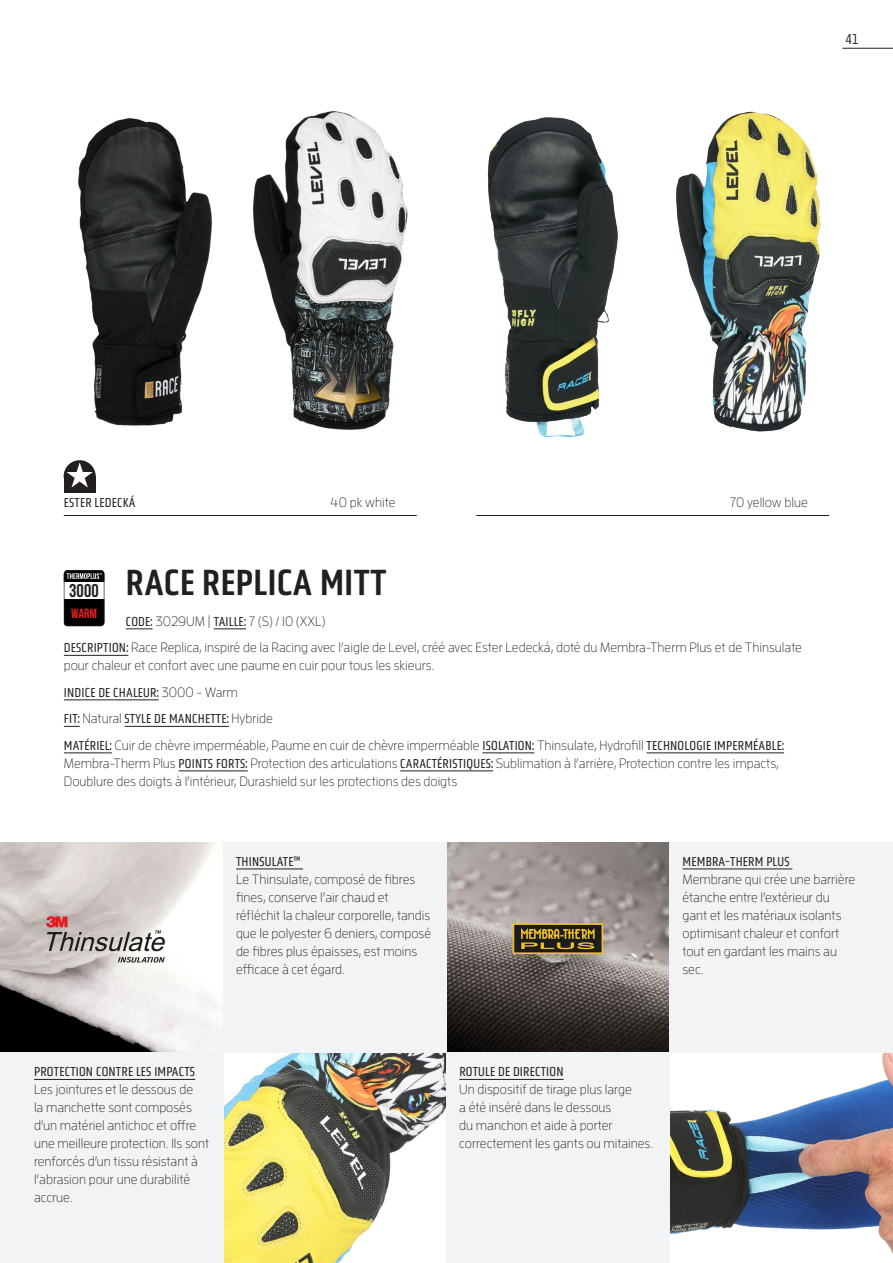
<style>
.page{position:relative;width:893px;height:1263px;background:#fff}
.page>*{position:absolute;margin:0;border:0;box-sizing:border-box;transform-origin:0 0}
.t1{font:37.5px "Obvia Condensed";letter-spacing:.015em;color:#231f20}
.t2{font:700 18.45px "Bebas Neue";color:#231f20}
.pages{font:300 15px "Obvia Condensed";color:#231f20}
.glove_tech{font:300 13.5px/18px "Enzo OT";color:#231f20}
.glove_description{font:300 13.5px/18px "Enzo OT";color:#231f20}
.glove_description-2{font:13.5px "Obvia Condensed";letter-spacing:.015em;color:#231f20}
.code{font:300 13.5px "Enzo OT";color:#231f20}
.t3{font:700 13.2px "Bebas Neue";color:#ee1d23}
.s1{font-family:"Obvia Condensed";font-weight:400}
.s2{font-family:"Enzo OT";font-weight:300}
</style>
<div class="page">
<svg style="left:64px;top:570px;width:40px;height:56px"></svg>
<img style="left:72px;top:111px;width:336px;height:351px">
<img style="left:487px;top:111px;width:334px;height:326px">
<img style="left:446px;top:842px;width:224px;height:210px">
<img style="left:670px;top:1052px;width:223px;height:202px">
<img style="left:223px;top:1052px;width:223px;height:211px">
<img style="left:0;top:842px;width:223px;height:210px">
<hr style="left:842px;top:48px;width:51px;height:1px;background:#231f20">
<div style="left:64px;top:476px;width:32px;height:16px;background:#231f20"></div>
<div style="left:64px;top:460px;width:32px;height:32px;background:#231f20;border-radius:50%"></div>
<svg style="left:66px;top:462px;width:27px;height:25px"></svg>
<hr style="left:64px;top:515px;width:353px;height:1px;background:#231f20">
<hr style="left:476px;top:515px;width:353px;height:1px;background:#231f20">
<svg style="left:126px;top:628px;width:27px;height:1px"></svg>
<hr style="left:214px;top:628px;width:32px;height:1px;background:#231f20">
<hr style="left:64px;top:655px;width:64px;height:1px;background:#231f20">
<hr style="left:64px;top:699px;width:95px;height:1px;background:#231f20">
<svg style="left:64px;top:726px;width:16px;height:1px"></svg>
<hr style="left:125px;top:726px;width:104px;height:1px;background:#231f20">
<hr style="left:64px;top:752px;width:48px;height:1px;background:#231f20">
<hr style="left:482px;top:752px;width:52px;height:1px;background:#231f20">
<hr style="left:646px;top:752px;width:138px;height:1px;background:#231f20">
<hr style="left:179px;top:770px;width:69px;height:1px;background:#231f20">
<hr style="left:400px;top:770px;width:93px;height:1px;background:#231f20">
<div style="left:0;top:1052px;width:223px;height:211px;background:#f2f3f4"></div>
<hr style="left:34px;top:1079px;width:161px;height:1px;background:#231f20">
<div style="left:446px;top:1052px;width:224px;height:211px;background:#f2f3f4"></div>
<hr style="left:459px;top:1079px;width:105px;height:1px;background:#231f20">
<div style="left:223px;top:842px;width:223px;height:210px;background:#f2f3f4"></div>
<hr style="left:236px;top:868px;width:67px;height:1px;background:#231f20">
<div style="left:670px;top:842px;width:223px;height:210px;background:#f2f3f4"></div>
<hr style="left:683px;top:868px;width:109px;height:1px;background:#231f20">
<p class="pages" style="left:845px;top:30px;width:15px">41</p>
<p class="glove_description-2" style="left:64px;top:494px;width:73px">ESTER LEDECKÁ</p>
<p class="code" style="left:330px;top:494px;width:67px">40 pk white</p>
<p class="code" style="left:730px;top:494px;width:80px">70 yellow blue</p>
<p class="t1" style="left:126px;top:560px;width:262px">RACE REPLICA MITT</p>
<p class="glove_description" style="left:126px;top:612px;width:201px"><span class="s1">CODE:</span> 3029UM | <span class="s1">TAILLE:</span> 7 (S) / 10 (XXL)</p>
<p class="glove_description" style="left:64px;top:638px;width:740px"><span class="s1">DESCRIPTION:</span> Race Replica, inspiré de la Racing avec l’aigle de Level, créé avec Ester Ledecká, doté du Membra-Therm Plus et de Thinsulate pour chaleur et confort avec une paume en cuir pour tous les skieurs.</p>
<p class="glove_description-2" style="left:64px;top:684px;width:175px">INDICE DE CHALEUR: <span class="s2">3000 - Warm</span></p>
<p class="glove_description-2" style="left:64px;top:711px;width:210px">FIT: <span class="s2">Natural</span> STYLE DE MANCHETTE: <span class="s2">Hybride</span></p>
<p class="glove_description" style="left:64px;top:736px;width:722px"><span class="s1">MATÉRIEL:</span> Cuir de chèvre imperméable, Paume en cuir de chèvre imperméable <span class="s1">ISOLATION:</span> Thinsulate, Hydrofill <span class="s1">TECHNOLOGIE IMPERMÉABLE:<br></span>Membra-Therm Plus <span class="s1">POINTS FORTS:</span> Protection des articulations <span class="s1">CARACTÉRISTIQUES:</span> Sublimation à l’arrière, Protection contre les impacts,<br>Doublure des doigts à l’intérieur, Durashield sur les protections des doigts</p>
<p class="t2" style="left:69px;top:581px;width:31px">3000</p>
<p class="t3" style="left:71px;top:606px;width:27px">WARM</p>
<p class="glove_tech" style="left:236px;top:852px;width:197px"><span class="s1">THINSULATE™<br></span>Le Thinsulate, composé de fibres fines, conserve l’air chaud et réfléchit la chaleur corporelle, tandis que le polyester 6 deniers, composé de fibres plus épaisses, est moins efficace à cet égard.</p>
<p class="glove_tech" style="left:682px;top:852px;width:174px"><span class="s1">MEMBRA-THERM PLUS<br></span>Membrane qui crée une barrière étanche entre l’extérieur du gant et les matériaux isolants optimisant chaleur et confort tout en gardant les mains au sec.</p>
<p class="glove_tech" style="left:34px;top:1062px;width:177px"><span class="s1">PROTECTION CONTRE LES IMPACTS<br></span>Les jointures et le dessous de<br>la manchette sont composés d’un matériel antichoc et offre une meilleure protection. Ils sont renforcés d’un tissu résistant à l’abrasion pour une durabilité accrue.</p>
<p class="glove_tech" style="left:459px;top:1062px;width:195px"><span class="s1">ROTULE DE DIRECTION<br></span>Un dispositif de tirage plus large<br>a été inséré dans le dessous<br>du manchon et aide à porter correctement les gants ou mitaines.</p>
</div>
